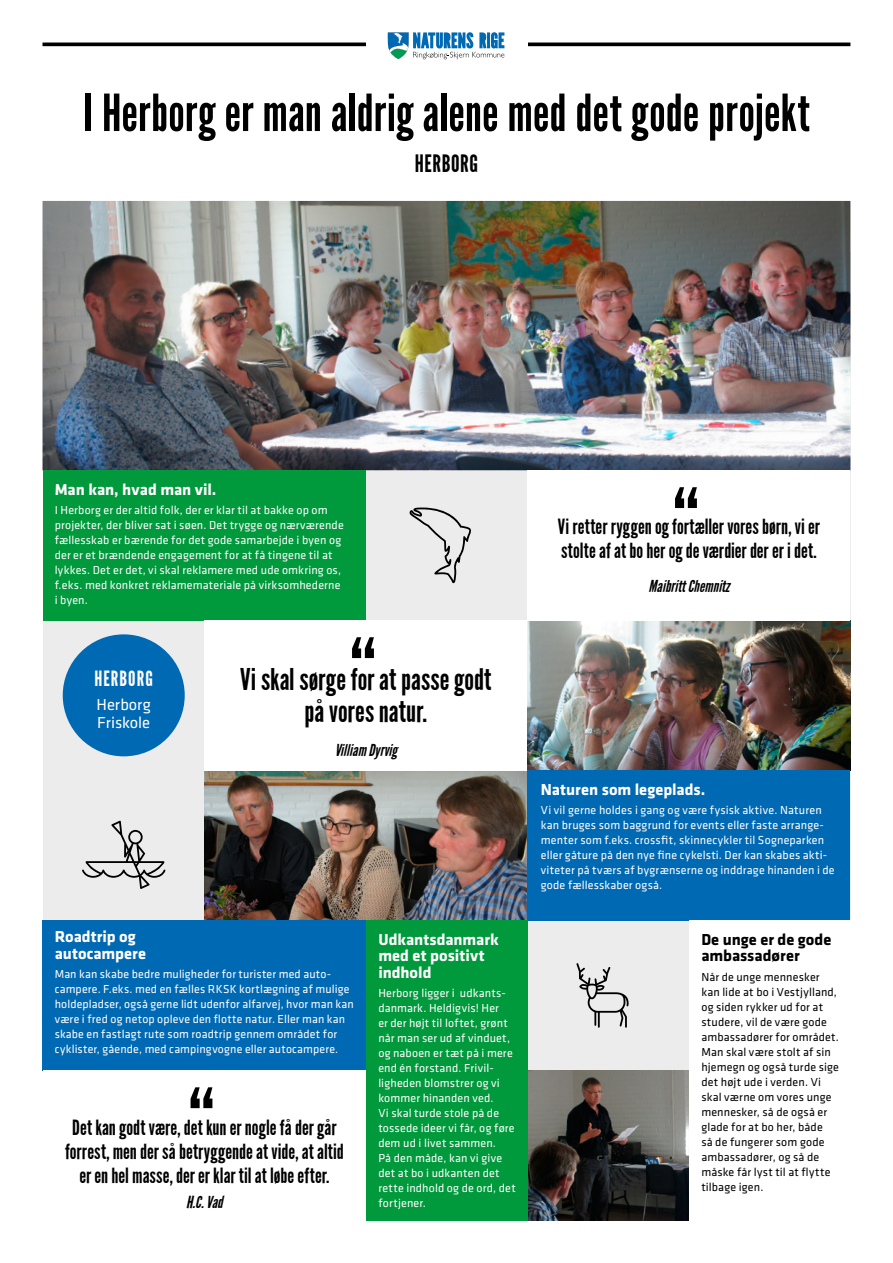
<style>
.page{position:relative;width:893px;height:1263px;background:#fff}
.page>*{position:absolute;margin:0;border:0;box-sizing:border-box;transform-origin:0 0}
.t1{font:51px "League Gothic";color:#000}
.t2{font:30px/31.5px "League Gothic";color:#000;text-align:center}
.t3{font:24px "League Gothic";letter-spacing:.025em;color:#000}
.t4{font:21px/24px "League Gothic";color:#000}
.t5{font:21px "League Gothic";letter-spacing:.05em;color:#fff}
.t6{font:700 16.5px/16.5px "Klavika";color:#fff}
.t7{font:italic 16.5px "League Gothic";color:#000}
.t8{font:700 16.5px/16.5px "Klavika";color:#000}
.t9{font:16.5px/18px "Klavika";letter-spacing:-.005em;color:#fff}
.t10{font:12px/15px "Klavika";letter-spacing:.015em;color:#fff}
.t11{font:12px/15px "Klavika";letter-spacing:.015em;color:#000}
</style>
<div class="page">
<div style="left:43px;top:252px;width:807px;height:968px;background:#ececec"></div>
<img style="left:43px;top:201px;width:807px;height:269px">
<img style="left:527px;top:620px;width:323px;height:150px">
<img style="left:204px;top:770px;width:323px;height:150px">
<img style="left:527px;top:1070px;width:162px;height:150px">
<hr style="left:43px;top:43px;width:807px;height:3px;background:#000">
<div style="left:43px;top:920px;width:323px;height:150px;background:#0069b4"></div>
<div style="left:527px;top:770px;width:323px;height:150px;background:#0069b4"></div>
<div style="left:366px;top:920px;width:161px;height:300px;background:#00993c"></div>
<div style="left:366px;top:30px;width:161px;height:32px;background:#fff"></div>
<svg style="left:388px;top:32px;width:116px;height:27px"></svg>
<div style="left:527px;top:470px;width:323px;height:150px;background:#fff"></div>
<svg style="left:675px;top:487px;width:22px;height:21px"></svg>
<svg style="left:82px;top:821px;width:84px;height:68px"></svg>
<svg style="left:576px;top:963px;width:53px;height:65px"></svg>
<svg style="left:409px;top:507px;width:62px;height:76px"></svg>
<div style="left:63px;top:634px;width:122px;height:122px;background:#0069b4;border-radius:50%"></div>
<div style="left:43px;top:470px;width:323px;height:150px;background:#00993c"></div>
<div style="left:204px;top:620px;width:323px;height:150px;background:#fff"></div>
<svg style="left:352px;top:637px;width:22px;height:21px"></svg>
<div style="left:43px;top:1070px;width:323px;height:150px;background:#fff"></div>
<svg style="left:191px;top:1087px;width:21px;height:21px"></svg>
<div style="left:689px;top:920px;width:161px;height:300px;background:#fff"></div>
<p class="t1" style="left:84px;top:84px;width:728px">I Herborg er man aldrig alene med det gode projekt</p>
<p class="t3" style="left:415px;top:150px;width:65px">HERBORG</p>
<p class="t6" style="left:55px;top:480px;width:163px">Man kan, hvad man vil.</p>
<p class="t10" style="left:55px;top:502px;width:291px">I Herborg er der altid folk, der er klar til at bakke op om projekter, der bliver sat i søen. Det trygge og nærværende fællesskab er bærende for det gode samarbejde i byen og der er et brændende engagement for at få tingene til at lykkes. Det er det, vi skal reklamere med ude omkring os, f.eks. med konkret reklamemateriale på virksomhederne i byen.</p>
<p class="t5" style="left:95px;top:666px;width:60px">HERBORG</p>
<p class="t9" style="left:97px;top:695px;width:56px">Herborg<br>Friskole</p>
<p class="t2" style="left:240px;top:664px;width:253px">Vi skal sørge for at passe godt på vores natur.</p>
<p class="t7" style="left:335px;top:741px;width:64px">Villiam Dyrvig</p>
<p class="t6" style="left:55px;top:928px;width:93px">Roadtrip og autocampere</p>
<p class="t10" style="left:55px;top:966px;width:301px">Man kan skabe bedre muligheder for turister med auto&shy;campere. F.eks. med en fælles RKSK kortlægning af mulige holdepladser, også gerne lidt udenfor alfarvej, hvor man kan være i fred og netop opleve den flotte natur. Eller man kan skabe en fastlagt rute som roadtrip gennem området for cyklister, gående, med campingvogne eller autocampere.</p>
<p class="t4" style="left:65px;top:1116px;width:280px;text-align:center">Det kan godt være, det kun er nogle få der går forrest, men der så betryggende at vide, at altid er en hel masse, der er klar til at løbe efter.</p>
<p class="t7" style="left:186px;top:1192px;width:38px">H.C. Vad</p>
<p class="t6" style="left:378px;top:930px;width:122px">Udkantsdanmark med et positivt indhold</p>
<p class="t10" style="left:378px;top:985px;width:139px">Herborg ligger i udkants&shy;danmark. Heldigvis! Her<br>er der højt til loftet, grønt når man ser ud af vinduet, og naboen er tæt på i mere end én forstand. Frivil&shy;ligheden blomstrer og vi kommer hinanden ved.<br>Vi skal turde stole på de tossede ideer vi får, og føre dem ud i livet sammen.<br>På den måde, kan vi give det at bo i udkanten det rette indhold og de ord, det fortjener.</p>
<p class="t4" style="left:558px;top:514px;width:263px">Vi retter ryggen og fortæller vores børn, vi er stolte af at bo her og de værdier der er i det.</p>
<p class="t7" style="left:648px;top:576px;width:82px">Maibritt Chemnitz</p>
<p class="t6" style="left:541px;top:780px;width:166px">Naturen som legeplads.</p>
<p class="t10" style="left:541px;top:802px;width:295px">Vi vil gerne holdes i gang og være fysisk aktive. Naturen kan bruges som baggrund for events eller faste arrange&shy;menter som f.eks. crossfit, skinnecykler til Sogneparken eller gåture på den nye fine cykelsti. Der kan skabes akti&shy;viteter på tværs af bygrænserne og inddrage hinanden i de gode fællesskaber også.</p>
<p class="t8" style="left:701px;top:930px;width:132px">De unge er de gode ambassadører</p>
<p class="t11" style="left:701px;top:969px;width:139px">Når de unge mennesker kan lide at bo i Vestjylland, og siden rykker ud for at studere, vil de være gode ambassadører for området.<br>Man skal være stolt af sin hjemegn og også turde sige det højt ude i verden. Vi skal værne om vores unge mennesker, så de også er glade for at bo her, både<br>så de fungerer som gode ambassadører, og så de måske får lyst til at flytte tilbage igen.</p>
</div>
